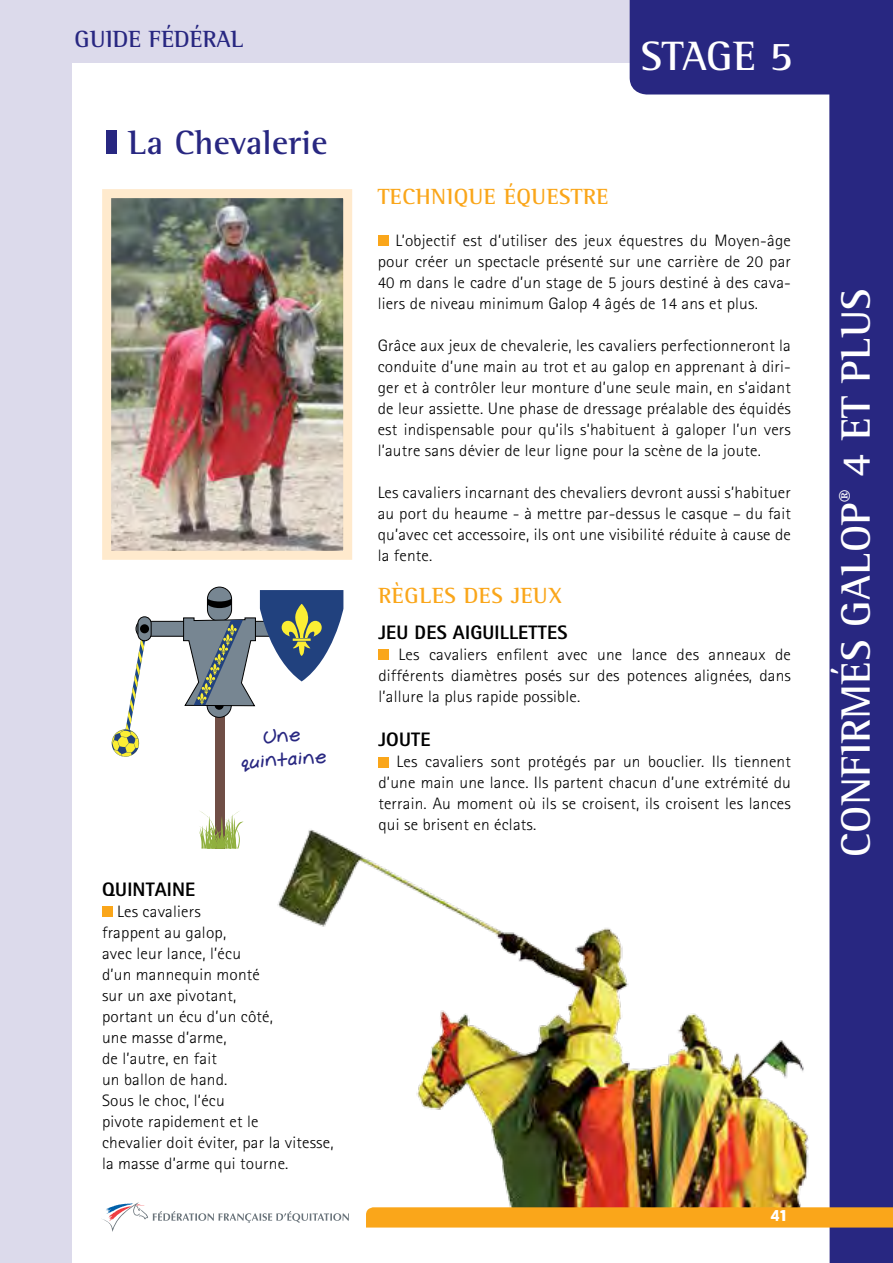
<style>
.page{position:relative;width:893px;height:1263px;background:#dcdaeb}
.page>*{position:absolute;margin:0;border:0;box-sizing:border-box;transform-origin:0 0}
.t1{font:700 42px "Rotis Semi Serif";letter-spacing:-.005em;color:#fff}
.t2{font:700 34.5px "Rotis Semi Serif";color:#282781}
.t3{font:700 27px "Hermes";color:#282781}
.t4{font:700 24px "Rotis Semi Serif";color:#282781}
.t5{font:700 22.5px "Rotis Semi Serif";letter-spacing:.02em;color:#faa61a}
.t6{font:800 19.5px "Rotis Sans Serif";letter-spacing:.01em;color:#000}
.t7{font:19.5px/23.4px "Gemelli";color:#282781;text-align:center}
.t8{font:300 16.5px/21px "Rotis Sans Serif";letter-spacing:.01em;color:#000;text-align:justify;scale:1.05 1}
.t9{font:700 15px "Hermes";color:#fff}
.s1{font-family:"Hermes";font-size:27px}
</style>
<div class="page">
<div style="left:72px;top:64px;width:757px;height:1199px;background:#fff"></div>
<div style="left:829px;top:0;width:64px;height:1263px;background:#282781"></div>
<div style="left:106px;top:130px;width:11px;height:24px;background:#282781"></div>
<img style="left:277px;top:829px;width:532px;height:378px">
<div style="left:378px;top:235px;width:10px;height:11px;background:#faa61a"></div>
<div style="left:378px;top:649px;width:11px;height:11px;background:#faa61a"></div>
<div style="left:378px;top:757px;width:11px;height:10px;background:#faa61a"></div>
<div style="left:102px;top:906px;width:11px;height:11px;background:#faa61a"></div>
<img style="left:112px;top:199px;width:230px;height:351px">
<div style="left:102px;top:189px;width:250px;height:371px;border:9px solid #ffeacd"></div>
<div style="left:215px;top:680px;width:9px;height:168px;background:#704e46"></div>
<svg style="left:112px;top:587px;width:231px;height:170px"></svg>
<div style="left:140px;top:624px;width:9px;height:9px;background:#000;border-radius:50%"></div>
<svg style="left:199px;top:810px;width:45px;height:38px"></svg>
<div style="left:630px;top:0;width:199px;height:94px;background:#282781"></div>
<div style="left:366px;top:1207px;width:527px;height:20px;background:#faa61a"></div>
<svg style="left:102px;top:1202px;width:247px;height:30px"></svg>
<h3 class="t4" style="left:75px;top:24px;width:171px">G<span class="s1">G</span>uide fédéral</h3>
<h3 class="t3" style="left:94px;top:23px;width:189px">UIDE FÉDÉRAL</h3>
<h2 class="t2" style="left:128px;top:121px;width:201px">La Chevalerie</h2>
<p class="t7" style="left:238px;top:728px;width:89px;rotate:-5deg">Une quintaine</p>
<p class="t6" style="left:102px;top:877px;width:75px">QUINTAINE</p>
<p class="t8" style="left:102px;top:901px;width:222px;text-align:left;text-indent:15px">Les cavaliers<br>frappent au galop,<br>avec leur lance, l’écu<br>d’un mannequin monté<br>sur un axe pivotant,<br>portant un écu d’un côté,<br>une masse d’arme,<br>de l’autre, en fait<br>un ballon de hand.<br>Sous le choc, l’écu<br>pivote rapidement et le<br>chevalier doit éviter, par la vitesse, la masse d’arme qui tourne.</p>
<h1 class="t1" style="left:641px;top:30px;width:24px">STAGE</h1>
<h1 class="t1" style="left:769px;top:30px;width:25px">5</h1>
<h3 class="t5" style="left:378px;top:183px;width:14px">TECHNI</h3>
<h3 class="t5" style="left:454px;top:183px;width:92px">QUE ÉQUESTRE</h3>
<p class="t8" style="left:378px;top:230px;width:395px;text-indent:18px">L’objectif est d’utiliser des jeux équestres du Moyen-âge pour créer un spectacle présenté sur une carrière de 20 par 40 m dans le cadre d’un stage de 5 jours destiné à des cava&shy;liers de niveau minimum Galop 4 âgés de 14 ans et plus.</p>
<p class="t8" style="left:378px;top:335px;width:395px">Grâce aux jeux de chevalerie, les cavaliers perfectionneront la conduite d’une main au trot et au galop en apprenant à diri&shy;ger et à contrôler leur monture d’une seule main, en s’aidant de leur assiette. Une phase de dressage préalable des équidés est indispensable pour qu’ils s’habituent à galoper l’un vers l’autre sans dévier de leur ligne pour la scène de la joute.</p>
<p class="t8" style="left:378px;top:482px;width:395px">Les cavaliers incarnant des chevaliers devront aussi s’habituer au port du heaume - à mettre par-dessus le casque – du fait qu’avec cet accessoire, ils ont une visibilité réduite à cause de la fente.</p>
<h3 class="t5" style="left:378px;top:582px;width:40px">RÈGLES</h3>
<h3 class="t5" style="left:464px;top:582px;width:14px">DES</h3>
<h3 class="t5" style="left:511px;top:582px;width:53px">JEUX</h3>
<p class="t6" style="left:378px;top:620px;width:190px">JEU DES AIGUI LLETTES</p>
<p class="t8" style="left:378px;top:644px;width:394px;text-indent:20px">Les cavaliers enfilent avec une lance des anneaux de différents diamètres posés sur des potences alignées, dans l’allure la plus rapide possible.</p>
<p class="t6" style="left:378px;top:727px;width:51px">JOUTE</p>
<p class="t8" style="left:378px;top:751px;width:394px;text-indent:18px">Les cavaliers sont protégés par un bouclier. Ils tiennent d’une main une lance. Ils partent chacun d’une extrémité du terrain. Au moment où ils se croisent, ils croisent les lances qui se brisent en éclats.</p>
<h1 class="t1" style="left:830px;top:857px;width:569px;rotate:-90deg">CONFIRMÉS GALOP<sup>®</sup> 4 et plus</h1>
<p class="t9" style="left:770px;top:1206px;width:18px">41</p>
</div>
